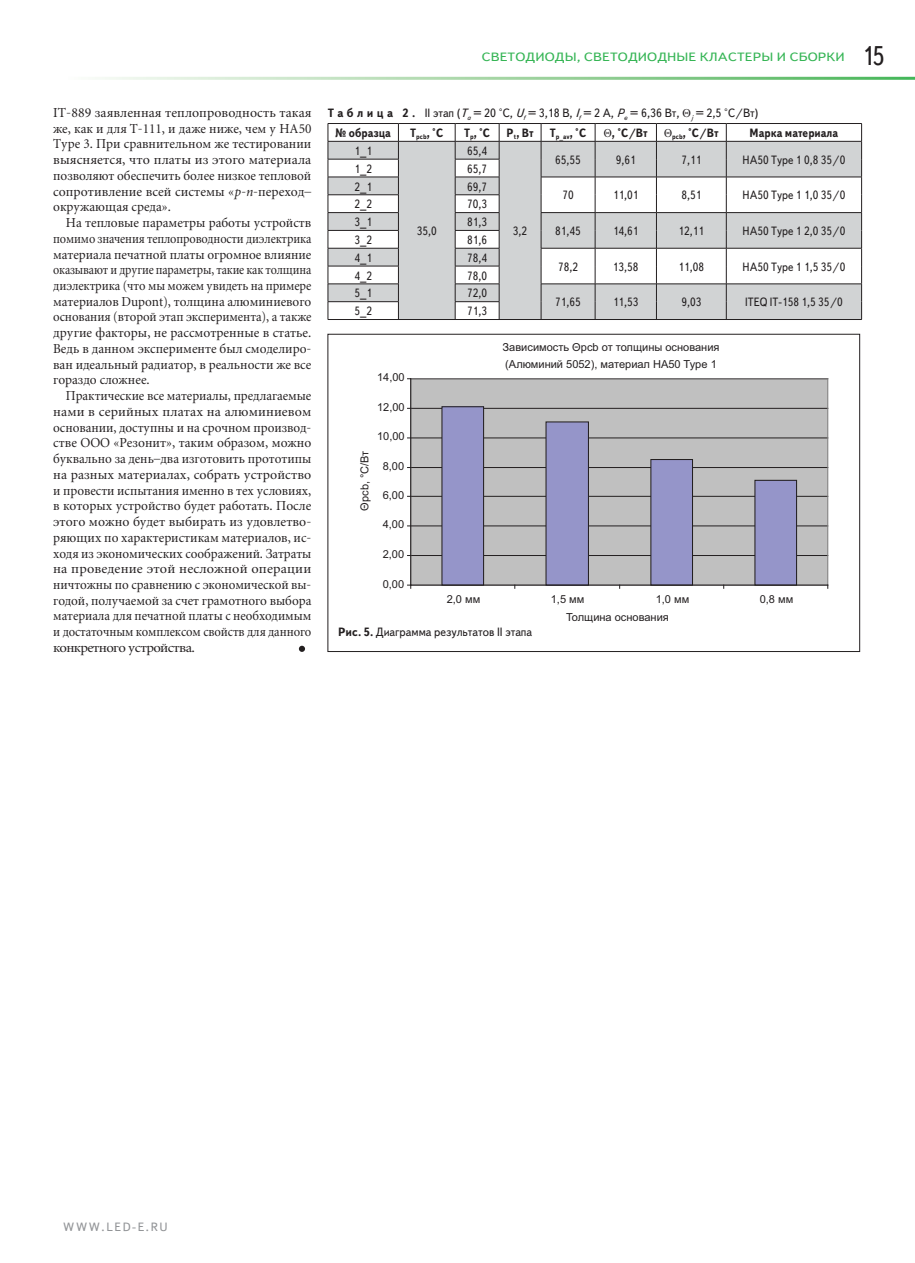
<style>
.page{position:relative;width:915px;height:1263px;background:#fff}
.page>*{position:absolute;margin:0;border:0;box-sizing:border-box;transform-origin:0 0}
.t1{font:27px "Text Book C";color:#231f20;scale:.9 1}
.t2{font:13.5px/15.8px "Miniature";color:#231f20;text-align:justify;scale:.94 1}
.t3{font:13.5px/15.8px "Miniature";color:#231f20;text-align:justify;scale:.96 1}
.t4{font:13.5px/15.8px "Miniature";color:#231f20;text-align:justify}
.t5{font:12px "Text Book C";color:#231f20;scale:.9 1}
.t6{font:12px/19.8px "Text Book C";color:#231f20;scale:.95 1}
.t7{font:700 12px "Text Book C";color:#231f20;scale:.9 1}
.t8{font:12px "Text Book C";letter-spacing:.01em;color:#36b555;scale:1.17 1}
.t9{font:12px "Text Book C";letter-spacing:.13em;color:#939598}
.t10{font:11.1px/16.8px "Arial";color:#231f20}
.s1{font-style:italic}
.s2{font-weight:700}
</style>
<div class="page">
<svg style="left:299px;top:646px;width:6px;height:6px"></svg>
<div style="left:410px;top:379px;width:417px;height:206px;background:#c0c0c0"></div>
<hr style="left:410px;top:555px;width:417px;height:1px;background:#231f20">
<hr style="left:410px;top:526px;width:417px;height:1px;background:#231f20">
<hr style="left:410px;top:496px;width:417px;height:1px;background:#231f20">
<hr style="left:410px;top:467px;width:417px;height:1px;background:#231f20">
<hr style="left:410px;top:438px;width:417px;height:1px;background:#231f20">
<hr style="left:410px;top:408px;width:417px;height:1px;background:#231f20">
<div style="left:442px;top:407px;width:41px;height:178px;background:#9595c9"></div>
<div style="left:441px;top:406px;width:43px;height:180px;border:1px solid #231f20"></div>
<div style="left:546px;top:422px;width:42px;height:163px;background:#9595c9"></div>
<div style="left:650px;top:459px;width:42px;height:126px;background:#9595c9"></div>
<div style="left:650px;top:459px;width:42px;height:127px;border:1px solid #231f20"></div>
<div style="left:754px;top:480px;width:42px;height:105px;background:#9595c9"></div>
<hr style="left:410px;top:379px;width:1px;height:206px;background:#231f20">
<hr style="left:410px;top:585px;width:417px;height:1px;background:#231f20">
<div style="left:327px;top:334px;width:532px;height:318px;border:1px solid #231f20"></div>
<svg style="left:328px;top:142px;width:212px;height:177px;fill:#d1d3d4"></svg>
<hr style="left:327px;top:123px;width:71px;height:1px;background:#231f20">
<hr style="left:398px;top:123px;width:57px;height:1px;background:#231f20">
<hr style="left:455px;top:123px;width:44px;height:1px;background:#231f20">
<hr style="left:499px;top:123px;width:42px;height:1px;background:#231f20">
<hr style="left:541px;top:123px;width:54px;height:1px;background:#231f20">
<hr style="left:595px;top:123px;width:61px;height:1px;background:#231f20">
<hr style="left:656px;top:123px;width:70px;height:1px;background:#231f20">
<hr style="left:726px;top:123px;width:135px;height:1px;background:#231f20">
<hr style="left:327px;top:141px;width:71px;height:1px;background:#231f20">
<hr style="left:398px;top:141px;width:57px;height:1px;background:#231f20">
<hr style="left:455px;top:141px;width:44px;height:1px;background:#231f20">
<hr style="left:499px;top:141px;width:42px;height:1px;background:#231f20">
<hr style="left:327px;top:159px;width:71px;height:1px;background:#231f20">
<hr style="left:455px;top:159px;width:44px;height:1px;background:#231f20">
<hr style="left:327px;top:177px;width:71px;height:1px;background:#231f20">
<hr style="left:455px;top:177px;width:44px;height:1px;background:#231f20">
<hr style="left:327px;top:195px;width:71px;height:1px;background:#231f20">
<hr style="left:455px;top:195px;width:44px;height:1px;background:#231f20">
<hr style="left:327px;top:212px;width:71px;height:1px;background:#231f20">
<hr style="left:455px;top:212px;width:44px;height:1px;background:#231f20">
<hr style="left:327px;top:230px;width:71px;height:1px;background:#231f20">
<hr style="left:455px;top:230px;width:44px;height:1px;background:#231f20">
<hr style="left:327px;top:248px;width:71px;height:1px;background:#231f20">
<hr style="left:455px;top:248px;width:44px;height:1px;background:#231f20">
<hr style="left:327px;top:266px;width:71px;height:1px;background:#231f20">
<hr style="left:455px;top:266px;width:44px;height:1px;background:#231f20">
<hr style="left:327px;top:284px;width:71px;height:1px;background:#231f20">
<hr style="left:455px;top:284px;width:44px;height:1px;background:#231f20">
<hr style="left:327px;top:301px;width:71px;height:1px;background:#231f20">
<svg style="left:327px;top:124px;width:1px;height:195px"></svg>
<svg style="left:398px;top:124px;width:1px;height:195px"></svg>
<hr style="left:455px;top:301px;width:44px;height:1px;background:#231f20">
<svg style="left:455px;top:124px;width:1px;height:195px"></svg>
<svg style="left:498px;top:124px;width:1px;height:195px"></svg>
<hr style="left:327px;top:319px;width:534px;height:1px;background:#231f20">
<svg style="left:540px;top:124px;width:322px;height:195px"></svg>
<p class="t8" style="left:481px;top:50px;width:311px">СВЕТОДИОДЫ, СВЕТОДИОДНЫЕ КЛАСТЕРЫ И СБОРКИ</p>
<h1 class="t1" style="left:861px;top:40px;width:27px">15</h1>
<p class="t4" style="left:53px;top:106px;width:259px">IT-889 заявленная теплопроводность такая же, как и для T-111, и даже ниже, чем у HA50<br>Type 3. При сравнительном же тестировании выясняется, что платы из этого материала позволяют обеспечить более низкое тепловой сопротивление всей системы «<span class="s1">p-n</span>-переход– окружающая среда».</p>
<p class="t3" style="left:53px;top:216px;width:270px;text-indent:13px">На тепловые параметры работы устройств помимо значения теплопроводности диэлектрика материала печатной платы огромное влияние оказывают и другие параметры, такие как толщина диэлектрика (что мы можем увидеть на примере материалов Dupont), толщина алюминиевого основания (второй этап эксперимента), а также другие факторы, не рассмотренные в статье.<br>Ведь в данном эксперименте был смоделиро&shy;ван идеальный радиатор, в реальности же все гораздо сложнее.</p>
<p class="t2" style="left:53px;top:389px;width:276px;text-indent:13px">Практические все материалы, предлагаемые нами в серийных платах на алюминиевом основании, доступны и на срочном производ&shy;стве ООО «Резонит», таким образом, можно буквально за день–два изготовить прототипы на разных материалах, собрать устройство и провести испытания именно в тех условиях, в которых устройство будет работать. После этого можно будет выбирать из удовлетво&shy;ряющих по характеристикам материалов, ис&shy;ходя из экономических соображений. Затраты на проведение этой несложной операции ничтожны по сравнению с экономической вы&shy;годой, получаемой за счет грамотного выбора материала для печатной платы с необходимым и достаточным комплексом свойств для данного конкретного устройства.</p>
<p class="t6" style="left:335px;top:103px;width:446px;text-indent:-8px"><span class="s2">Т а б л и ц а 2 .</span> II этап (<span class="s1">T</span><sub>a</sub> = 20 °C, <span class="s1">U</span><sub>f</sub> = 3,18 В, <span class="s1">I</span><sub>f</sub> = 2 A, <span class="s1">P</span><sub>e</sub> = 6,36 Вт, <sub>j</sub> = 2,5 °C/Вт) <span class="s2">№ образца</span></p>
<p class="t7" style="left:410px;top:126px;width:38px">T<sub>pcb</sub>, °C</p>
<p class="t7" style="left:464px;top:126px;width:30px">T<sub>p</sub>, °C</p>
<p class="t7" style="left:506px;top:126px;width:31px">P<sub>t</sub>, Вт</p>
<p class="t7" style="left:549px;top:126px;width:42px">T<sub>p_av</sub>, °C</p>
<p class="t7" style="left:611px;top:126px;width:41px">, °C/Вт</p>
<p class="t7" style="left:672px;top:126px;width:53px"><sub>pcb</sub>, °C/Вт</p>
<p class="t7" style="left:749px;top:126px;width:100px">Марка материала</p>
<p class="t5" style="left:354px;top:144px;width:21px">1_1</p>
<p class="t5" style="left:467px;top:144px;width:24px">65,4</p>
<p class="t5" style="left:354px;top:162px;width:21px">1_2</p>
<p class="t5" style="left:467px;top:162px;width:24px">65,7</p>
<p class="t5" style="left:354px;top:179px;width:21px">2_1</p>
<p class="t5" style="left:467px;top:179px;width:24px">69,7</p>
<p class="t5" style="left:354px;top:197px;width:21px">2_2</p>
<p class="t5" style="left:467px;top:197px;width:24px">70,3</p>
<p class="t5" style="left:354px;top:215px;width:21px">3_1</p>
<p class="t5" style="left:467px;top:215px;width:24px">81,3</p>
<p class="t5" style="left:416px;top:224px;width:24px">35,0</p>
<p class="t5" style="left:354px;top:233px;width:21px">3_2</p>
<p class="t5" style="left:467px;top:233px;width:24px">81,6</p>
<p class="t5" style="left:354px;top:251px;width:21px">4_1</p>
<p class="t5" style="left:467px;top:251px;width:24px">78,4</p>
<p class="t5" style="left:354px;top:268px;width:21px">4_2</p>
<p class="t5" style="left:467px;top:268px;width:24px">78,0</p>
<p class="t5" style="left:354px;top:286px;width:21px">5_1</p>
<p class="t5" style="left:467px;top:286px;width:24px">72,0</p>
<p class="t5" style="left:354px;top:304px;width:21px">5_2</p>
<p class="t5" style="left:467px;top:304px;width:24px">71,3</p>
<p class="t10" style="left:377px;top:369px;width:29px">14,00</p>
<p class="t10" style="left:377px;top:399px;width:29px">12,00</p>
<p class="t10" style="left:377px;top:428px;width:29px">10,00</p>
<p class="t10" style="left:356px;top:511px;width:62px;rotate:-90deg">Θpcb, °С/Вт</p>
<p class="t10" style="left:382px;top:458px;width:23px">8,00</p>
<p class="t10" style="left:382px;top:487px;width:23px">6,00</p>
<p class="t10" style="left:382px;top:516px;width:23px">4,00</p>
<p class="t10" style="left:382px;top:546px;width:23px">2,00</p>
<p class="t10" style="left:382px;top:575px;width:23px">0,00</p>
<p class="t5" style="left:555px;top:153px;width:30px">65,55</p>
<p class="t5" style="left:615px;top:153px;width:24px">9,61</p>
<p class="t5" style="left:681px;top:153px;width:24px">7,11</p>
<p class="t5" style="left:742px;top:153px;width:116px">HA50 Type 1 0,8 35/0</p>
<p class="t5" style="left:513px;top:224px;width:17px">3,2</p>
<p class="t5" style="left:562px;top:188px;width:14px">70</p>
<p class="t5" style="left:613px;top:188px;width:30px">11,01</p>
<p class="t5" style="left:681px;top:188px;width:24px">8,51</p>
<p class="t5" style="left:742px;top:188px;width:116px">HA50 Type 1 1,0 35/0</p>
<p class="t5" style="left:555px;top:224px;width:30px">81,45</p>
<p class="t5" style="left:612px;top:224px;width:30px">14,61</p>
<p class="t5" style="left:678px;top:224px;width:30px">12,11</p>
<p class="t5" style="left:742px;top:224px;width:116px">HA50 Type 1 2,0 35/0</p>
<p class="t5" style="left:558px;top:260px;width:24px">78,2</p>
<p class="t5" style="left:612px;top:260px;width:30px">13,58</p>
<p class="t5" style="left:678px;top:260px;width:30px">11,08</p>
<p class="t5" style="left:742px;top:260px;width:116px">HA50 Type 1 1,5 35/0</p>
<p class="t5" style="left:555px;top:295px;width:30px">71,65</p>
<p class="t5" style="left:612px;top:295px;width:30px">11,53</p>
<p class="t5" style="left:681px;top:295px;width:24px">9,03</p>
<p class="t5" style="left:744px;top:295px;width:110px">ITEQ IT-158 1,5 35/0</p>
<p class="t10" style="left:502px;top:339px;width:218px">Зависимость Θpcb от толщины основания (Алюминий 5052), материал HA50 Type 1</p>
<p class="t10" style="left:446px;top:591px;width:35px">2,0 мм</p>
<p class="t10" style="left:550px;top:591px;width:35px">1,5 мм</p>
<p class="t10" style="left:655px;top:591px;width:35px">1,0 мм</p>
<p class="t10" style="left:759px;top:591px;width:35px">0,8 мм</p>
<p class="t10" style="left:566px;top:609px;width:104px">Толщина основания</p>
<p class="t6" style="left:338px;top:622px;width:206px"><span class="s2">Рис. 5.</span> Диаграмма результатов II этапа</p>
<p class="t9" style="left:63px;top:1220px;width:106px">WWW.LED-E.RU</p>
</div>
